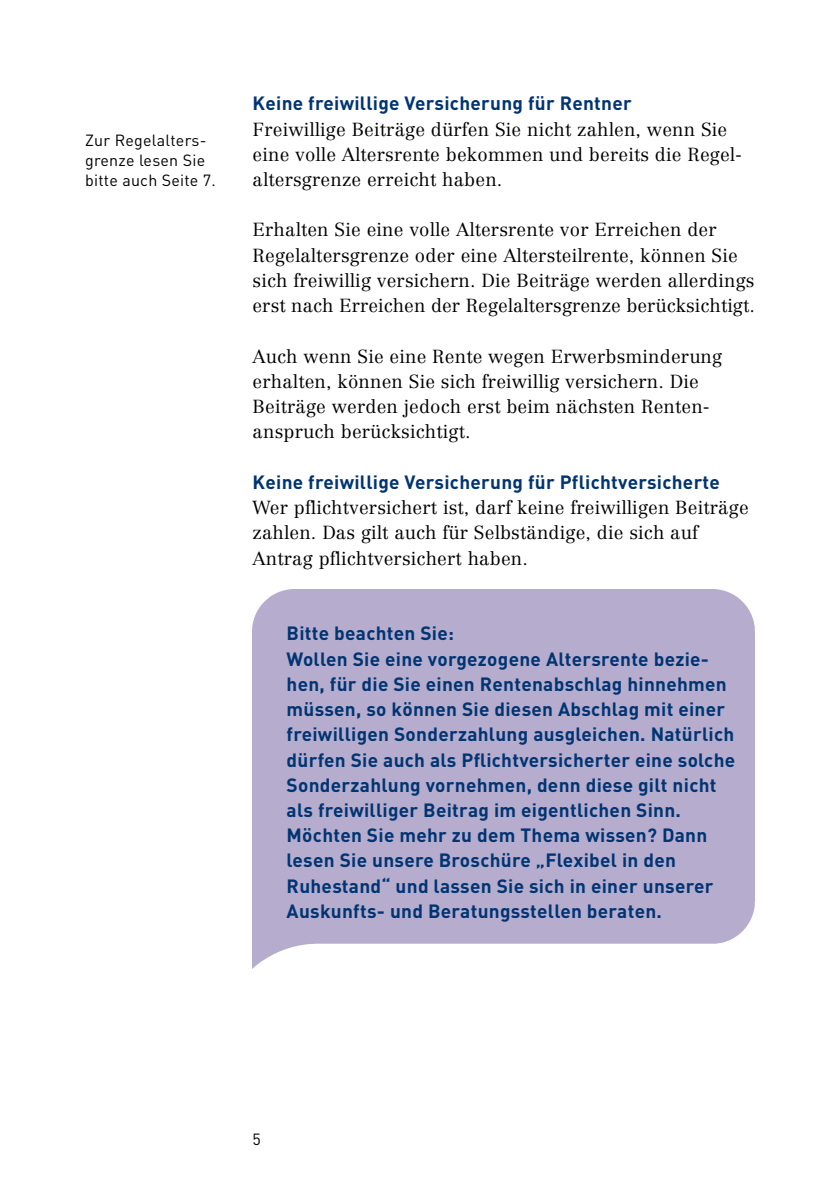
<style>
.page{position:relative;width:840px;height:1191px;background:#fff}
.page>*{position:absolute;margin:0;border:0;box-sizing:border-box;transform-origin:0 0}
.t1{font:700 19px/25.2px "DIN";letter-spacing:.015em;color:#003472}
.t2{font:300 18.6px/25.2px "Centennial";letter-spacing:.01em;color:#000}
.t3{font:16px/20.2px "DIN";letter-spacing:.015em;color:#000}
</style>
<div class="page">
<p class="t3" style="left:85px;top:129px;width:132px">Zur Regelalters&shy;grenze lesen Sie bitte auch Seite 7.</p>
<h3 class="t1" style="left:252px;top:90px;width:380px">Keine freiwillige Versicherung für Rentner</h3>
<p class="t2" style="left:252px;top:116px;width:491px">Freiwillige Beiträge dürfen Sie nicht zahlen, wenn Sie eine volle Altersrente bekommen und bereits die Regel&shy;altersgrenze erreicht haben.</p>
<p class="t2" style="left:252px;top:217px;width:503px">Erhalten Sie eine volle Altersrente vor Erreichen der Regelaltersgrenze oder eine Altersteilrente, können Sie sich freiwillig versichern. Die Beiträge werden allerdings erst nach Erreichen der Regelaltersgrenze berücksichtigt.</p>
<p class="t2" style="left:252px;top:343px;width:471px">Auch wenn Sie eine Rente wegen Erwerbsminderung erhalten, können Sie sich freiwillig versichern. Die Beiträge werden jedoch erst beim nächsten Renten&shy;anspruch berücksichtigt.</p>
<h3 class="t1" style="left:252px;top:468px;width:468px">Keine freiwillige Versicherung für Pflichtversicherte</h3>
<p class="t2" style="left:252px;top:495px;width:497px">Wer pflichtversichert ist, darf keine freiwilligen Beiträge zahlen. Das gilt auch für Selbständige, die sich auf<br>Antrag pflichtversichert haben.</p>
<p class="t1" style="left:286px;top:620px;width:169px">Bitte beachten Sie:</p>
<p class="t1" style="left:286px;top:645px;width:450px">Wollen Sie eine vorgezogene Altersrente bezie&shy;hen, für die Sie einen Rentenabschlag hinnehmen müssen, so können Sie diesen Abschlag mit einer freiwilligen Sonderzahlung ausgleichen. Natürlich dürfen Sie auch als Pflichtversicherter eine solche Sonderzahlung vornehmen, denn diese gilt nicht als freiwilliger Beitrag im eigentlichen Sinn.<br>Möchten Sie mehr zu dem Thema wissen? Dann lesen Sie unsere Broschüre „Flexibel in den Ruhestand“ und lassen Sie sich in einer unserer Auskunfts- und Beratungsstellen beraten.</p>
<p class="t3" style="left:252px;top:1128px;width:10px">5</p>
</div>
